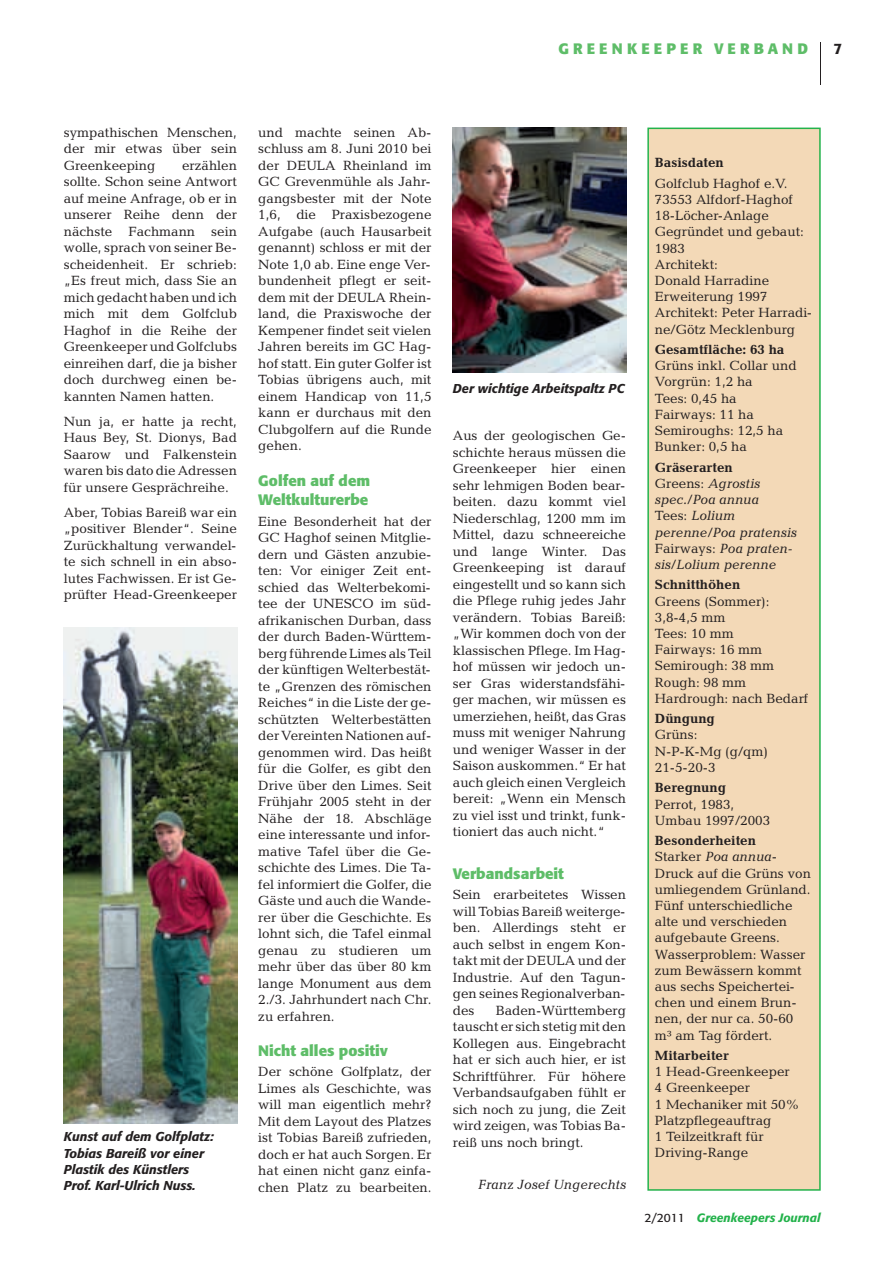
<style>
.page{position:relative;width:893px;height:1263px;background:#fff}
.page>*{position:absolute;margin:0;border:0;box-sizing:border-box;transform-origin:0 0}
.t1{font:700 15px/18.8px "Formata";color:#5ebd68}
.t2{font:700 15px "Formata";letter-spacing:.27em;color:#5ebd68}
.t3{font:500 15px "Formata";color:#231f20}
.t4{font:13.5px/16.5px "Candida";color:#231f20;text-align:justify}
.t5{font:italic 13.5px/16.2px "Candida";color:#231f20}
.t6{font:700 13.5px "Candida";color:#231f20}
.t7{font:italic 500 12.75px/16.4px "Formata";color:#231f20}
.t8{font:italic 500 12px "Formata";color:#23b24b}
.s1{font-weight:700;font-style:normal}
.s2{font-style:normal}
.s3{font-weight:700}
.s4{font-style:italic}
.s5{font-weight:400;font-style:normal;color:#231f20}
</style>
<div class="page">
<hr style="left:820px;top:43px;width:1px;height:42px;background:#231f20">
<img style="left:64px;top:627px;width:173px;height:497px">
<img style="left:453px;top:128px;width:173px;height:244px">
<div style="left:647px;top:128px;width:174px;height:1063px;background:#f3d9b7"></div>
<p class="t2" style="left:558px;top:40px;width:251px">GREENKEEPER VERBAND</p>
<p class="t3" style="left:833px;top:40px;width:10px">7</p>
<p class="t4" style="left:64px;top:124px;width:175px">sympathischen Menschen, der mir etwas über sein Greenkeeping</p>
<p class="t4" style="left:64px;top:157px;width:175px;text-indent:118px">erzählen sollte. Schon seine Antwort auf meine Anfrage, ob er in unserer Reihe denn der nächste Fachmann sein wolle, sprach von seiner Be&shy;scheidenheit. Er schrieb: „Es freut mich, dass Sie an mich gedacht haben und ich mich mit dem Golfclub Haghof in die Reihe der Greenkeeper und Golfclubs einreihen darf, die ja bisher doch durchweg einen be&shy;kannten Namen hatten.</p>
<p class="t4" style="left:64px;top:413px;width:175px">Nun ja, er hatte ja recht, Haus Bey, St. Dionys, Bad Saarow und Falkenstein waren bis dato die Adressen für unsere Gesprächreihe.</p>
<p class="t4" style="left:64px;top:504px;width:175px">Aber, Tobias Bareiß war ein „positiver Blender“. Seine Zurückhaltung verwandel&shy;te sich schnell in ein abso&shy;lutes Fachwissen. Er ist Ge&shy;prüfter Head-Greenkeeper</p>
<p class="t7" style="left:64px;top:1128px;width:152px">Kunst auf dem Golfplatz:<br>Tobias Bareiß vor einer<br>Plastik des Künstlers<br>Prof. Karl-Ulrich Nuss.</p>
<p class="t4" style="left:258px;top:124px;width:175px">und machte seinen Ab&shy;schluss am 8. Juni 2010 bei der DEULA Rheinland im GC Grevenmühle als Jahr&shy;gangsbester mit der Note 1,6, die Praxisbezogene Aufgabe (auch Hausarbeit genannt) schloss er mit der Note 1,0 ab. Eine enge Ver&shy;bundenheit pflegt er seit&shy;dem mit der DEULA Rhein&shy;land, die Praxiswoche der Kempener findet seit vielen Jahren bereits im GC Hag&shy;hof statt. Ein guter Golfer ist Tobias übrigens auch, mit einem Handicap von 11,5 kann er durchaus mit den Clubgolfern auf die Runde gehen.</p>
<p class="t1" style="left:258px;top:472px;width:113px">Golfen auf dem<br>Weltkulturerbe</p>
<p class="t4" style="left:258px;top:513px;width:175px">Eine Besonderheit hat der GC Haghof seinen Mitglie&shy;dern und Gästen anzubie&shy;ten: Vor einiger Zeit ent&shy;schied das Welterbekomi&shy;tee der UNESCO im süd&shy;afrikanischen Durban, dass der durch Baden-Württem&shy;berg führende Limes als Teil der künftigen Welterbestät&shy;te „Grenzen des römischen Reiches“ in die Liste der ge&shy;schützten Welterbestätten der Vereinten Nationen auf&shy;genommen wird. Das heißt für die Golfer, es gibt den Drive über den Limes. Seit Frühjahr 2005 steht in der Nähe der 18. Abschläge eine interessante und infor&shy;mative Tafel über die Ge&shy;schichte des Limes. Die Ta&shy;fel informiert die Golfer, die Gäste und auch die Wande&shy;rer über die Geschichte. Es lohnt sich, die Tafel einmal genau zu studieren um mehr über das über 80 km lange Monument aus dem 2./3. Jahrhundert nach Chr. zu erfahren.</p>
<p class="t1" style="left:258px;top:1041px;width:131px">Nicht alles positiv</p>
<p class="t4" style="left:258px;top:1063px;width:175px">Der schöne Golfplatz, der Limes als Geschichte, was will man eigentlich mehr?<br>Mit dem Layout des Platzes ist Tobias Bareiß zufrieden, doch er hat auch Sorgen. Er hat einen nicht ganz einfa&shy;chen Platz zu bearbeiten.</p>
<p class="t7" style="left:453px;top:380px;width:173px">Der wichtige Arbeitspaltz PC</p>
<p class="t4" style="left:453px;top:428px;width:175px">Aus der geologischen Ge&shy;schichte heraus müssen die Greenkeeper hier einen sehr lehmigen Boden bear&shy;beiten. dazu kommt viel Niederschlag, 1200 mm im Mittel, dazu schneereiche und lange Winter. Das Greenkeeping ist darauf eingestellt und so kann sich die Pflege ruhig jedes Jahr verändern. Tobias Bareiß: „Wir kommen doch von der klassischen Pflege. Im Hag&shy;hof müssen wir jedoch un&shy;ser Gras widerstandsfähi&shy;ger machen, wir müssen es umerziehen, heißt, das Gras muss mit weniger Nahrung und weniger Wasser in der Saison auskommen.“ Er hat auch gleich einen Vergleich bereit: „Wenn ein Mensch zu viel isst und trinkt, funk&shy;tioniert das auch nicht.“</p>
<p class="t1" style="left:453px;top:864px;width:112px">Verbandsarbeit</p>
<p class="t4" style="left:453px;top:886px;width:175px">Sein erarbeitetes Wissen will Tobias Bareiß weiterge&shy;ben. Allerdings steht er auch selbst in engem Kon&shy;takt mit der DEULA und der Industrie. Auf den Tagun&shy;gen seines Regionalverban&shy;des</p>
<p class="t4" style="left:453px;top:1002px;width:175px;text-indent:43px">Baden-Württemberg tauscht er sich stetig mit den Kollegen aus. Eingebracht hat er sich auch hier, er ist Schriftführer. Für höhere Verbandsaufgaben fühlt er sich noch zu jung, die Zeit wird zeigen, was Tobias Ba&shy;reiß uns noch bringt.</p>
<p class="t5" style="left:478px;top:1176px;width:150px">Franz Josef Ungerechts</p>
<p class="t6" style="left:655px;top:155px;width:70px">Basisdaten</p>
<p class="t4" style="left:655px;top:175px;width:159px;text-align:left">Golfclub Haghof e.V.<br>73553 Alfdorf-Haghof<br>18-Löcher-Anlage<br>Gegründet und gebaut:<br>1983<br>Architekt:<br>Donald Harradine<br>Erweiterung 1997<br>Architekt: Peter Harradi&shy;ne/Götz Mecklenburg</p>
<p class="t6" style="left:655px;top:342px;width:131px">Gesamtfläche: 63 ha</p>
<p class="t4" style="left:655px;top:358px;width:143px;text-align:left">Grüns inkl. Collar und<br>Vorgrün: 1,2 ha<br>Tees: 0,45 ha<br>Fairways: 11 ha<br>Semiroughs: 12,5 ha<br>Bunker: 0,5 ha</p>
<p class="t5" style="left:655px;top:459px;width:143px"><span class="s1">Gräserarten<br></span><span class="s2">Greens:</span> Agrostis spec./Poa annua<br><span class="s2">Tees:</span> Lolium perenne/Poa pratensis<br><span class="s2">Fairways:</span> Poa praten&shy;sis/Lolium perenne</p>
<p class="t6" style="left:655px;top:577px;width:87px">Schnitthöhen</p>
<p class="t4" style="left:655px;top:593px;width:155px;text-align:left">Greens (Sommer):<br>3,8-4,5 mm<br>Tees: 10 mm<br>Fairways: 16 mm<br>Semirough: 38 mm<br>Rough: 98 mm<br>Hardrough: nach Bedarf</p>
<p class="t6" style="left:655px;top:711px;width:61px">Düngung</p>
<p class="t4" style="left:655px;top:727px;width:115px;text-align:left">Grüns:<br>N-P-K-Mg (g/qm)<br>21-5-20-3</p>
<p class="t6" style="left:655px;top:780px;width:73px">Beregnung</p>
<p class="t4" style="left:655px;top:796px;width:117px">Perrot, 1983,<br>Umbau 1997/2003</p>
<p class="t4" style="left:655px;top:832px;width:157px;text-align:left"><span class="s3">Besonderheiten<br></span>Starker <span class="s4">Poa annua</span>-<br>Druck auf die Grüns von umliegendem Grünland.<br>Fünf unterschiedliche alte und verschieden aufgebaute Greens.<br>Wasserproblem: Wasser zum Bewässern kommt aus sechs Speichertei&shy;chen und einem Brun&shy;nen, der nur ca. 50-60 m³ am Tag fördert.</p>
<p class="t6" style="left:655px;top:1048px;width:76px">Mitarbeiter</p>
<p class="t4" style="left:655px;top:1063px;width:146px;text-align:left">1 Head-Greenkeeper<br>4 Greenkeeper<br>1 Mechaniker mit 50%<br>Platzpflegeauftrag<br>1 Teilzeitkraft für<br>Driving-Range</p>
<p class="t8" style="left:644px;top:1210px;width:178px"><span class="s5">2/2011</span> Greenkeepers Journal</p>
</div>
